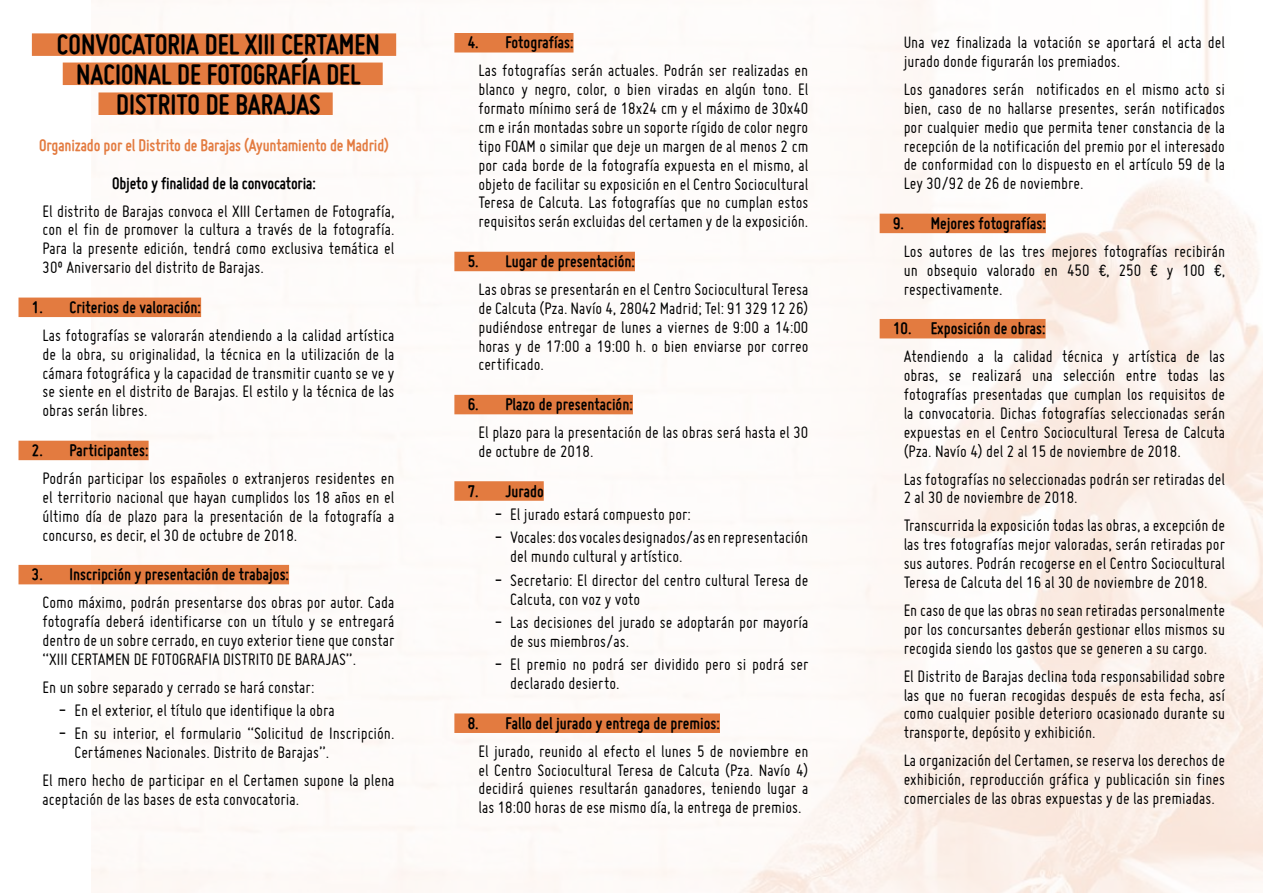
<style>
.page{position:relative;width:1263px;height:893px;background:#fff}
.page>*{position:absolute;margin:0;border:0;box-sizing:border-box;transform-origin:0 0}
.t1{font:700 30px/30px "Miso";color:#000;text-align:center}
.t2{font:18px/18.9px "Miso";color:#000;text-align:justify}
.t3{font:700 18px "Miso";color:#000}
.t4{font:700 18px "Miso";letter-spacing:-.01em;color:#e37b40}
.s1{font-family:"Verdana"}
</style>
<div class="page">
<div style="left:454px;top:33px;width:119px;height:20px;background:#e37b40"></div>
<div style="left:454px;top:252px;width:181px;height:19px;background:#e37b40"></div>
<div style="left:454px;top:395px;width:179px;height:19px;background:#e37b40"></div>
<div style="left:454px;top:481px;width:90px;height:20px;background:#e37b40"></div>
<div style="left:454px;top:713px;width:266px;height:20px;background:#e37b40"></div>
<div style="left:880px;top:214px;width:166px;height:19px;background:#e37b40"></div>
<div style="left:880px;top:319px;width:165px;height:19px;background:#e37b40"></div>
<div style="left:32px;top:33px;width:364px;height:23px;background:#e37b40"></div>
<div style="left:63px;top:63px;width:320px;height:22px;background:#e37b40"></div>
<div style="left:99px;top:92px;width:234px;height:23px;background:#e37b40"></div>
<div style="left:19px;top:298px;width:182px;height:19px;background:#e37b40"></div>
<div style="left:19px;top:441px;width:130px;height:19px;background:#e37b40"></div>
<div style="left:19px;top:565px;width:270px;height:19px;background:#e37b40"></div>
<h1 class="t1" style="left:57px;top:29px;width:325px">CONVOCATORIA DEL XIII CERTAMEN<br>NACIONAL DE FOTOGRAFÍA DEL<br>DISTRITO DE BARAJAS</h1>
<p class="t4" style="left:39px;top:135px;width:351px">Organizado por el Distrito de Barajas (Ayuntamiento de Madrid)</p>
<p class="t3" style="left:112px;top:173px;width:205px">Objeto y finalidad de la convocatoria:</p>
<p class="t2" style="left:43px;top:201px;width:353px">El distrito de Barajas convoca el XIII Certamen de Fotografía, con el fin de promover la cultura a través de la fotografía.<br>Para la presente edición, tendrá como exclusiva temática el 30º Aniversario del distrito de Barajas.</p>
<p class="t3" style="left:32px;top:297px;width:171px">1. Criterios de valoración:</p>
<p class="t2" style="left:43px;top:325px;width:353px">Las fotografías se valorarán atendiendo a la calidad artística de la obra, su originalidad, la técnica en la utilización de la cámara fotográfica y la capacidad de transmitir cuanto se ve y se siente en el distrito de Barajas. El estilo y la técnica de las obras serán libres.</p>
<p class="t3" style="left:32px;top:440px;width:118px">2. Participantes:</p>
<p class="t2" style="left:43px;top:468px;width:353px">Podrán participar los españoles o extranjeros residentes en el territorio nacional que hayan cumplidos los 18 años en el último día de plazo para la presentación de la fotografía a concurso, es decir, el 30 de octubre de 2018.</p>
<p class="t3" style="left:32px;top:564px;width:259px">3. Inscripción y presentación de trabajos:</p>
<p class="t2" style="left:43px;top:593px;width:353px">Como máximo, podrán presentarse dos obras por autor. Cada fotografía deberá identificarse con un título y se entregará dentro de un sobre cerrado, en cuyo exterior tiene que constar “XIII CERTAMEN DE FOTOGRAFIA DISTRITO DE BARAJAS”.</p>
<p class="t2" style="left:43px;top:677px;width:273px">En un sobre separado y cerrado se hará constar:</p>
<p class="t2" style="left:59px;top:701px;width:278px"><span class="s1">-</span> En el exterior, el título que identifique la obra</p>
<p class="t2" style="left:74px;top:724px;width:322px;text-indent:-16px"><span class="s1">-</span> En su interior, el formulario “Solicitud de Inscripción.<br>Certámenes Nacionales. Distrito de Barajas”.</p>
<p class="t2" style="left:43px;top:771px;width:353px">El mero hecho de participar en el Certamen supone la plena aceptación de las bases de esta convocatoria.</p>
<p class="t3" style="left:468px;top:32px;width:107px">4. Fotografías:</p>
<p class="t2" style="left:478px;top:61px;width:331px">Las fotografías serán actuales. Podrán ser realizadas en blanco y negro, color, o bien viradas en algún tono. El formato mínimo será de 18x24 cm y el máximo de 30x40 cm e irán montadas sobre un soporte rígido de color negro tipo FOAM o similar que deje un margen de al menos 2 cm por cada borde de la fotografía expuesta en el mismo, al objeto de facilitar su exposición en el Centro Sociocultural Teresa de Calcuta. Las fotografías que no cumplan estos requisitos serán excluidas del certamen y de la exposición.</p>
<p class="t3" style="left:468px;top:251px;width:169px">5. Lugar de presentación:</p>
<p class="t2" style="left:478px;top:279px;width:331px">Las obras se presentarán en el Centro Sociocultural Teresa de Calcuta (Pza. Navío 4, 28042 Madrid; Tel: 91 329 12 26) pudiéndose entregar de lunes a viernes de 9:00 a 14:00 horas y de 17:00 a 19:00 h. o bien enviarse por correo certificado.</p>
<p class="t3" style="left:468px;top:394px;width:167px">6. Plazo de presentación:</p>
<p class="t2" style="left:478px;top:423px;width:331px">El plazo para la presentación de las obras será hasta el 30 de octubre de 2018.</p>
<p class="t3" style="left:468px;top:481px;width:77px">7. Jurado</p>
<p class="t2" style="left:495px;top:504px;width:198px"><span class="s1">-</span> El jurado estará compuesto por:</p>
<p class="t2" style="left:510px;top:528px;width:300px;text-indent:-16px"><span class="s1">-</span> Vocales: dos vocales designados/as en representación del mundo cultural y artístico.</p>
<p class="t2" style="left:510px;top:570px;width:300px;text-indent:-16px"><span class="s1">-</span> Secretario: El director del centro cultural Teresa de<br>Calcuta, con voz y voto</p>
<p class="t2" style="left:510px;top:612px;width:300px;text-indent:-16px"><span class="s1">-</span> Las decisiones del jurado se adoptarán por mayoría de sus miembros/as.</p>
<p class="t2" style="left:510px;top:655px;width:300px;text-indent:-16px"><span class="s1">-</span> El premio no podrá ser dividido pero si podrá ser declarado desierto.</p>
<p class="t3" style="left:468px;top:713px;width:254px">8. Fallo del jurado y entrega de premios:</p>
<p class="t2" style="left:478px;top:741px;width:331px">El jurado, reunido al efecto el lunes 5 de noviembre en el Centro Sociocultural Teresa de Calcuta (Pza. Navío 4) decidirá quienes resultarán ganadores, teniendo lugar a las 18:00 horas de ese mismo día, la entrega de premios.</p>
<p class="t2" style="left:904px;top:33px;width:323px">Una vez finalizada la votación se aportará el acta del jurado donde figurarán los premiados.</p>
<p class="t2" style="left:904px;top:79px;width:323px">Los ganadores serán notificados en el mismo acto si bien, caso de no hallarse presentes, serán notificados por cualquier medio que permita tener constancia de la recepción de la notificación del premio por el interesado de conformidad con lo dispuesto en el artículo 59 de la Ley 30/92 de 26 de noviembre.</p>
<p class="t3" style="left:893px;top:213px;width:154px">9. Mejores fotografías:</p>
<p class="t2" style="left:904px;top:241px;width:323px">Los autores de las tres mejores fotografías recibirán un obsequio valorado en 450 €, 250 € y 100 €, respectivamente.</p>
<p class="t3" style="left:893px;top:318px;width:154px">10. Exposición de obras:</p>
<p class="t2" style="left:904px;top:347px;width:323px">Atendiendo a la calidad técnica y artística de las obras, se realizará una selección entre todas las fotografías presentadas que cumplan los requisitos de la convocatoria. Dichas fotografías seleccionadas serán expuestas en el Centro Sociocultural Teresa de Calcuta (Pza. Navío 4) del 2 al 15 de noviembre de 2018.</p>
<p class="t2" style="left:904px;top:469px;width:323px">Las fotografías no seleccionadas podrán ser retiradas del<br>2 al 30 de noviembre de 2018.</p>
<p class="t2" style="left:904px;top:516px;width:323px">Transcurrida la exposición todas las obras, a excepción de las tres fotografías mejor valoradas, serán retiradas por sus autores. Podrán recogerse en el Centro Sociocultural Teresa de Calcuta del 16 al 30 de noviembre de 2018.</p>
<p class="t2" style="left:904px;top:600px;width:323px">En caso de que las obras no sean retiradas personalmente por los concursantes deberán gestionar ellos mismos su recogida siendo los gastos que se generen a su cargo.</p>
<p class="t2" style="left:904px;top:666px;width:323px">El Distrito de Barajas declina toda responsabilidad sobre las que no fueran recogidas después de esta fecha, así como cualquier posible deterioro ocasionado durante su transporte, depósito y exhibición.</p>
<p class="t2" style="left:904px;top:751px;width:323px">La organización del Certamen, se reserva los derechos de exhibición, reproducción gráfica y publicación sin fines comerciales de las obras expuestas y de las premiadas.</p>
</div>
